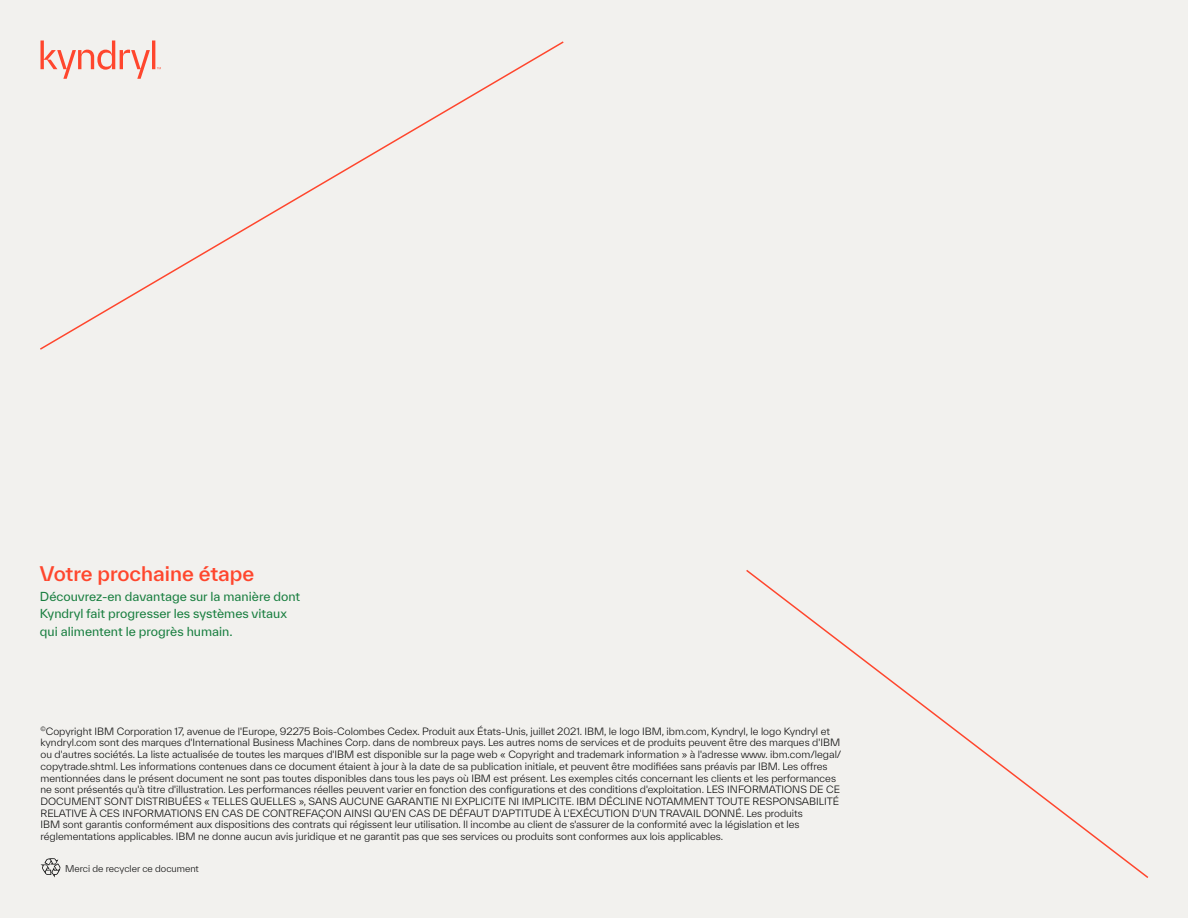
<style>
.page{position:relative;width:1188px;height:918px;background:#f2f1ee}
.page>*{position:absolute;margin:0;border:0;box-sizing:border-box;transform-origin:0 0}
.t1{font:500 19.5px "TWK Everett";color:#ff462d}
.t2{font:12px/17.2px "TWK Everett";color:#187e3f}
.t3{font:300 9.75px/11.7px "TWK Everett";color:#000}
.t4{font:300 9px "TWK Everett";color:#000}
</style>
<div class="page">
<svg style="left:40px;top:41px;width:524px;height:309px"></svg>
<svg style="left:746px;top:570px;width:403px;height:308px"></svg>
<svg style="left:40px;top:40px;width:121px;height:39px"></svg>
<svg style="left:41px;top:858px;width:20px;height:20px"></svg>
<h1 class="t1" style="left:40px;top:560px;width:216px">Votre prochaine étape</h1>
<p class="t2" style="left:40px;top:588px;width:262px">Découvrez-en davantage sur la manière dont<br>Kyndryl fait progresser les systèmes vitaux qui alimentent le progrès humain.</p>
<p class="t3" style="left:40px;top:725px;width:803px"><sup>©</sup>Copyright IBM Corporation 17, avenue de l'Europe, 92275 Bois-Colombes Cedex. Produit aux États-Unis, juillet 2021. IBM, le logo IBM, ibm.com, Kyndryl, le logo Kyndryl et kyndryl.com sont des marques d'International Business Machines Corp. dans de nombreux pays. Les autres noms de services et de produits peuvent être des marques d'IBM ou d'autres sociétés. La liste actualisée de toutes les marques d'IBM est disponible sur la page web « Copyright and trademark information » à l'adresse www. ibm.com/legal/ copytrade.shtml. Les informations contenues dans ce document étaient à jour à la date de sa publication initiale, et peuvent être modifiées sans préavis par IBM. Les offres mentionnées dans le présent document ne sont pas toutes disponibles dans tous les pays où IBM est présent. Les exemples cités concernant les clients et les performances ne sont présentés qu'à titre d'illustration. Les performances réelles peuvent varier en fonction des configurations et des conditions d'exploitation. LES INFORMATIONS DE CE DOCUMENT SONT DISTRIBUÉES « TELLES QUELLES », SANS AUCUNE GARANTIE NI EXPLICITE NI IMPLICITE. IBM DÉCLINE NOTAMMENT TOUTE RESPONSABILITÉ RELATIVE À CES INFORMATIONS EN CAS DE CONTREFAÇON AINSI QU'EN CAS DE DÉFAUT D'APTITUDE À L'EXÉCUTION D'UN TRAVAIL DONNÉ. Les produits<br>IBM sont garantis conformément aux dispositions des contrats qui régissent leur utilisation. Il incombe au client de s'assurer de la conformité avec la législation et les réglementations applicables. IBM ne donne aucun avis juridique et ne garantit pas que ses services ou produits sont conformes aux lois applicables.</p>
<p class="t4" style="left:65px;top:862px;width:135px">Merci de recycler ce document</p>
</div>
